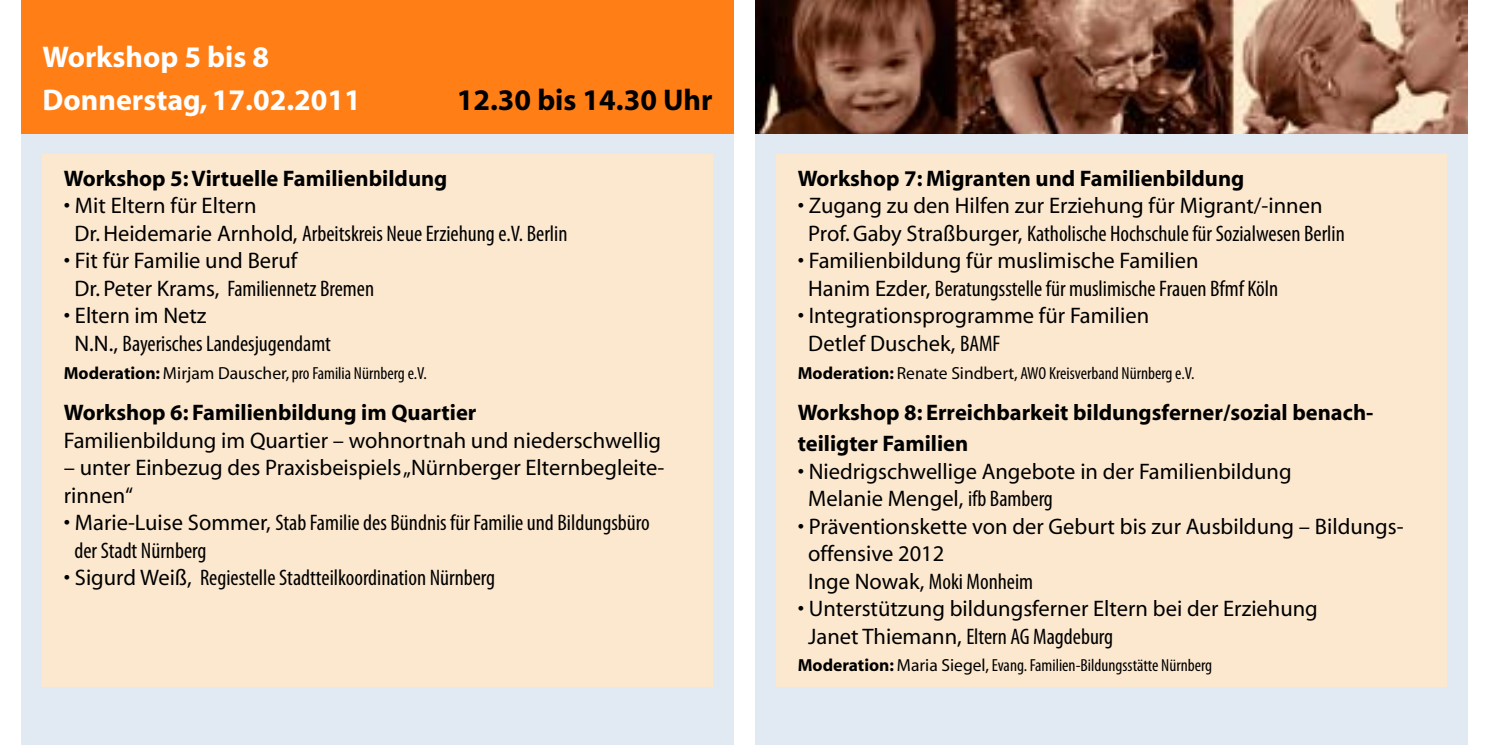
<style>
.page{position:relative;width:1489px;height:745px;background:#fff}
.page>*{position:absolute;margin:0;border:0;box-sizing:border-box;transform-origin:0 0}
.t1{font:700 30px/43.8px "Myriad";color:#fff}
.t2{font:700 30px "Myriad";color:#000}
.t3{font:22.5px/27.5px "Myriad";color:#000}
.t4{font:condensed 22.5px/27.5px "Myriad Pro";color:#000}
.t5{font:700 22.5px/31.2px "Myriad";color:#000}
.t6{font:condensed 17.5px "Myriad Pro";color:#000}
.s1{font-family:"Myriad";font-stretch:normal}
.s2{font-family:"Myriad";font-weight:700;font-stretch:normal}
.s3{font-family:"Myriad Pro";font-stretch:condensed}
</style>
<div class="page">
<div style="left:21px;top:0;width:712px;height:744px;background:#e1e9f3"></div>
<div style="left:755px;top:0;width:712px;height:744px;background:#e1e9f3"></div>
<div style="left:21px;top:0;width:712px;height:133px;background:#ff7e15"></div>
<div style="left:43px;top:155px;width:669px;height:531px;background:#fce8cf"></div>
<img style="left:755px;top:0;width:712px;height:133px">
<div style="left:776px;top:155px;width:670px;height:531px;background:#fce8cf"></div>
<h1 class="t1" style="left:43px;top:36px;width:320px">Workshop 5 bis 8<br>Donnerstag, 17.02.2011</h1>
<h1 class="t2" style="left:457px;top:85px;width:257px">12.30 bis 14.30 Uhr</h1>
<p class="t5" style="left:64px;top:163px;width:385px">Workshop 5: Virtuelle Familienbildung</p>
<p class="t3" style="left:64px;top:193px;width:194px">• Mit Eltern für Eltern</p>
<p class="t4" style="left:74px;top:219px;width:494px"><span class="s1">Dr. Heidemarie Arnhold,</span> Arbeitskreis Neue Erziehung e.V. Berlin</p>
<p class="t3" style="left:64px;top:248px;width:235px">• Fit für Familie und Beruf</p>
<p class="t4" style="left:74px;top:274px;width:301px"><span class="s1">Dr. Peter Krams,</span> Familiennetz Bremen</p>
<p class="t3" style="left:64px;top:303px;width:144px">• Eltern im Netz</p>
<p class="t4" style="left:74px;top:329px;width:258px"><span class="s1">N.N.,</span> Bayerisches Landesjugendamt</p>
<p class="t6" style="left:64px;top:362px;width:364px"><span class="s2">Moderation:</span> <span class="s1">Mirjam Dauscher,</span> pro Familia Nürnberg e.V.</p>
<p class="t5" style="left:64px;top:397px;width:414px">Workshop 6: Familienbildung im Quartier</p>
<p class="t3" style="left:64px;top:427px;width:599px">Familienbildung im Quartier – wohnortnah und niederschwellig</p>
<p class="t3" style="left:64px;top:454px;width:602px">– unter Einbezug des Praxisbeispiels „Nürnberger Elternbegleite&shy;rinnen“</p>
<p class="t4" style="left:74px;top:508px;width:576px;text-indent:-11px"><span class="s1">• Marie-Luise Sommer,</span> Stab Familie des Bündnis für Familie und Bildungsbüro der Stadt Nürnberg</p>
<p class="t4" style="left:64px;top:563px;width:433px"><span class="s1">• Sigurd Weiß,</span> Regiestelle Stadtteilkoordination Nürnberg</p>
<p class="t5" style="left:797px;top:163px;width:448px">Workshop 7: Migranten und Familienbildung</p>
<p class="t3" style="left:797px;top:193px;width:526px">• Zugang zu den Hilfen zur Erziehung für Migrant/-innen</p>
<p class="t4" style="left:808px;top:219px;width:538px"><span class="s1">Prof. Gaby Straßburger,</span> Katholische Hochschule für Sozialwesen Berlin</p>
<p class="t3" style="left:797px;top:248px;width:402px">• Familienbildung für muslimische Familien</p>
<p class="t4" style="left:808px;top:274px;width:471px"><span class="s1">Hanim Ezder,</span> Beratungsstelle für muslimische Frauen Bfmf Köln</p>
<p class="t3" style="left:808px;top:303px;width:342px;text-indent:-11px">• Integrationsprogramme für Familien<br>Detlef Duschek, <span class="s3">BAMF</span></p>
<p class="t6" style="left:797px;top:362px;width:398px"><span class="s2">Moderation:</span> <span class="s1">Renate Sindbert,</span> AWO Kreisverband Nürnberg e.V.</p>
<p class="t5" style="left:797px;top:397px;width:577px">Workshop 8: Erreichbarkeit bildungsferner/sozial benach&shy;teiligter Familien</p>
<p class="t3" style="left:808px;top:458px;width:485px;text-indent:-11px">• Niedrigschwellige Angebote in der Familienbildung<br>Melanie Mengel, <span class="s3">ifb Bamberg</span></p>
<p class="t3" style="left:808px;top:513px;width:597px;text-indent:-11px">• Präventionskette von der Geburt bis zur Ausbildung – Bildungs&shy;offensive 2012</p>
<p class="t4" style="left:808px;top:567px;width:226px"><span class="s1">Inge Nowak,</span> Moki Monheim</p>
<p class="t3" style="left:797px;top:595px;width:521px">• Unterstützung bildungsferner Eltern bei der Erziehung</p>
<p class="t4" style="left:808px;top:622px;width:306px"><span class="s1">Janet Thiemann,</span> Eltern AG Magdeburg</p>
<p class="t6" style="left:797px;top:654px;width:416px"><span class="s2">Moderation:</span> <span class="s1">Maria Siegel,</span> Evang. Familien-Bildungsstätte Nürnberg</p>
</div>
